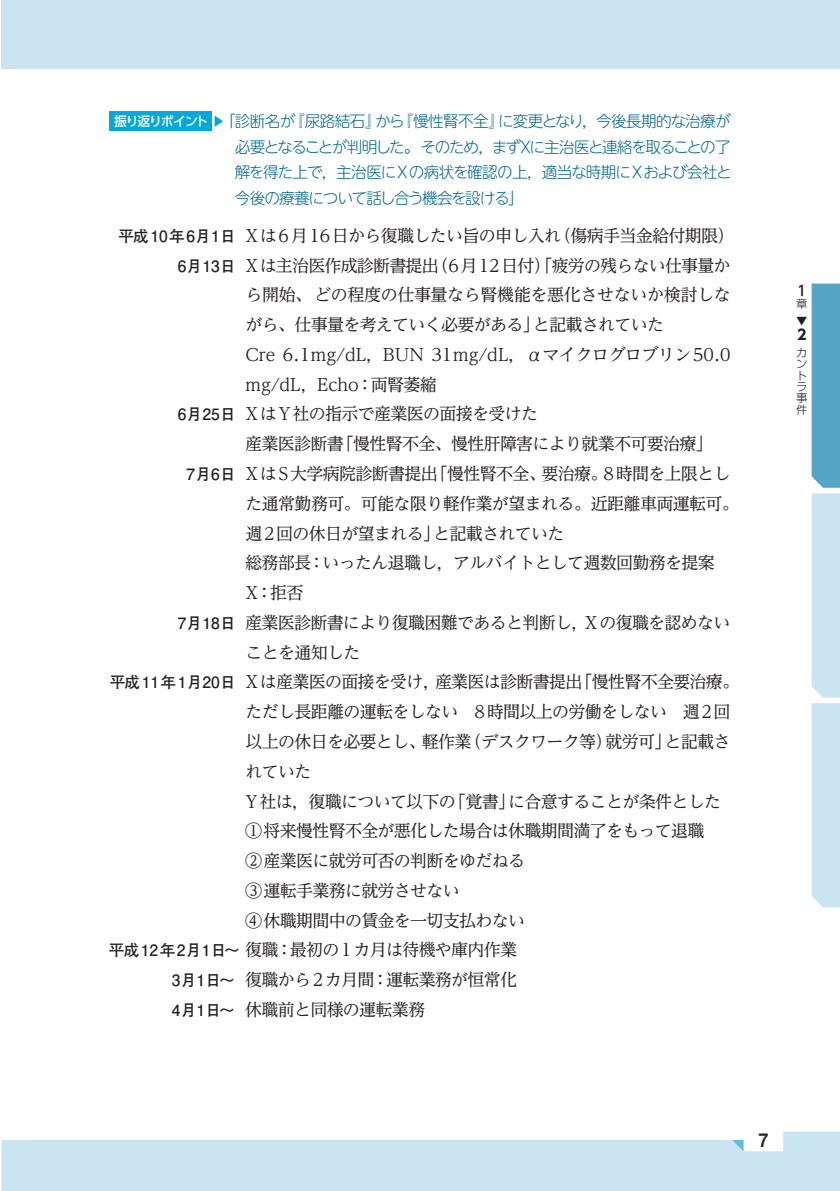
<style>
.page{position:relative;width:840px;height:1191px;background:#fff}
.page>*{position:absolute;margin:0;border:0;box-sizing:border-box;transform-origin:0 0}
.t1{font:18.4px "Midashi Go Pro MB31";color:#231f20;scale:.9 1}
.t2{font:17px "UD Reimin Pro";letter-spacing:-.04em;color:#231f20}
.t3{font:17px "UD Reimin Pro";color:#231f20}
.t4{font:17px "UD Reimin Pro";letter-spacing:-.02em;color:#231f20}
.t5{font:300 15.6px/25.6px "UD Shin M Go Pro";letter-spacing:-.065em;color:#006991;text-align:justify}
.t6{font:500 14.2px "UD Shin Go Pro";color:#231f20}
.t7{font:14.2px "UD Shin Go Pro";color:#231f20;scale:.8 1}
.t8{font:700 14.2px "UD Shin Go Pro";color:#231f20}
.t9{font:500 12.8px "UD Shin Go Pro";letter-spacing:-.08em;color:#fff}
.t10{font:300 11.4px/11.4px "UD Shin Go Pro";color:#231f20;text-align:justify}
.s1{font-family:"Futo Go B101 Pro";font-weight:700;font-size:15.6px}
</style>
<div class="page">
<svg style="left:811px;top:283px;width:28px;height:414px"></svg>
<div style="left:811px;top:703px;width:28px;height:204px;background:#cae4f0"></div>
<svg style="left:1px;top:1131px;width:838px;height:60px;fill:#cae4f0"></svg>
<div style="left:1px;top:0;width:838px;height:68px;background:#cae4f0"></div>
<svg style="left:731px;top:1140px;width:12px;height:11px"></svg>
<div style="left:109px;top:111px;width:103px;height:20px;background:#0ad"></div>
<svg style="left:214px;top:116px;width:9px;height:11px"></svg>
<p class="t5" style="left:235px;top:108px;width:498px;text-indent:-15px">「診断名が『尿路結石』から『慢性腎不全』に変更となり，今後長期的な治療が必要となることが判明した。そのため，まずＸに主治医と連絡を取ることの了解を得た上で，主治医にXの病状を確認の上，適当な時期にXおよび会社と今後の療養について話し合う機会を設ける」</p>
<p class="t2" style="left:118px;top:221px;width:617px"><span class="s1">平成10年6月1日</span> Xは6月16日から復職したい旨の申し入れ（傷病手当金給付期限）</p>
<p class="t2" style="left:177px;top:251px;width:554px"><span class="s1">6月13日</span> Xは主治医作成診断書提出（6月12日付）「疲労の残らない仕事量か</p>
<p class="t4" style="left:245px;top:281px;width:486px">ら開始、どの程度の仕事量なら腎機能を悪化させないか検討しな</p>
<p class="t2" style="left:245px;top:311px;width:420px">がら、仕事量を考えていく必要がある」と記載されていた</p>
<p class="t3" style="left:245px;top:341px;width:486px">Cre 6.1mg/dL，BUN 31mg/dL，αマイクログロブリン50.0</p>
<p class="t3" style="left:245px;top:370px;width:193px">mg/dL，Echo：両腎萎縮</p>
<p class="t2" style="left:177px;top:400px;width:361px"><span class="s1">6月25日</span> XはY社の指示で産業医の面接を受けた</p>
<p class="t2" style="left:245px;top:430px;width:469px">産業医診断書「慢性腎不全、慢性肝障害により就業不可要治療」</p>
<p class="t2" style="left:186px;top:460px;width:545px"><span class="s1">7月6日</span> XはS大学病院診断書提出「慢性腎不全、要治療。8時間を上限とし</p>
<p class="t2" style="left:245px;top:489px;width:495px">た通常勤務可。可能な限り軽作業が望まれる。近距離車両運転可。</p>
<p class="t2" style="left:245px;top:519px;width:320px">週2回の休日が望まれる」と記載されていた</p>
<p class="t2" style="left:245px;top:549px;width:471px">総務部長：いったん退職し，アルバイトとして週数回勤務を提案</p>
<p class="t2" style="left:245px;top:579px;width:59px">X：拒否</p>
<p class="t2" style="left:177px;top:608px;width:554px"><span class="s1">7月18日</span> 産業医診断書により復職困難であると判断し，Xの復職を認めない</p>
<p class="t2" style="left:245px;top:638px;width:116px">ことを通知した</p>
<p class="t2" style="left:110px;top:668px;width:631px"><span class="s1">平成11年1月20日</span> Xは産業医の面接を受け，産業医は診断書提出「慢性腎不全要治療。</p>
<p class="t2" style="left:245px;top:698px;width:486px">ただし長距離の運転をしない　8時間以上の労働をしない　週2回</p>
<p class="t2" style="left:245px;top:727px;width:486px">以上の休日を必要とし、軽作業（デスクワーク等）就労可」と記載さ</p>
<p class="t2" style="left:245px;top:757px;width:67px">れていた</p>
<p class="t2" style="left:245px;top:787px;width:477px">Y社は，復職について以下の「覚書」に合意することが条件とした</p>
<p class="t2" style="left:245px;top:817px;width:460px">①将来慢性腎不全が悪化した場合は休職期間満了をもって退職</p>
<p class="t2" style="left:245px;top:847px;width:281px">②産業医に就労可否の判断をゆだねる</p>
<p class="t2" style="left:245px;top:876px;width:216px">③運転手業務に就労させない</p>
<p class="t2" style="left:245px;top:906px;width:281px">④休職期間中の賃金を一切支払わない</p>
<p class="t2" style="left:109px;top:936px;width:409px"><span class="s1">平成12年2月1日～</span>復職：最初の1カ月は待機や庫内作業</p>
<p class="t2" style="left:172px;top:966px;width:347px"><span class="s1">3月1日～</span> 復職から2カ月間：運転業務が恒常化</p>
<p class="t2" style="left:172px;top:995px;width:255px"><span class="s1">4月1日～</span> 休職前と同様の運転業務</p>
<p class="t9" style="left:114px;top:111px;width:95px">振り返りポイント</p>
<p class="t6" style="left:796px;top:279px;width:11px">1</p>
<p class="t10" style="left:795px;top:297px;width:12px">章</p>
<p class="t7" style="left:795px;top:309px;width:15px">▼</p>
<p class="t8" style="left:796px;top:323px;width:11px">2</p>
<p class="t10" style="left:795px;top:346px;width:12px">カントラ事件</p>
<p class="t1" style="left:758px;top:1125px;width:12px">7</p>
</div>
